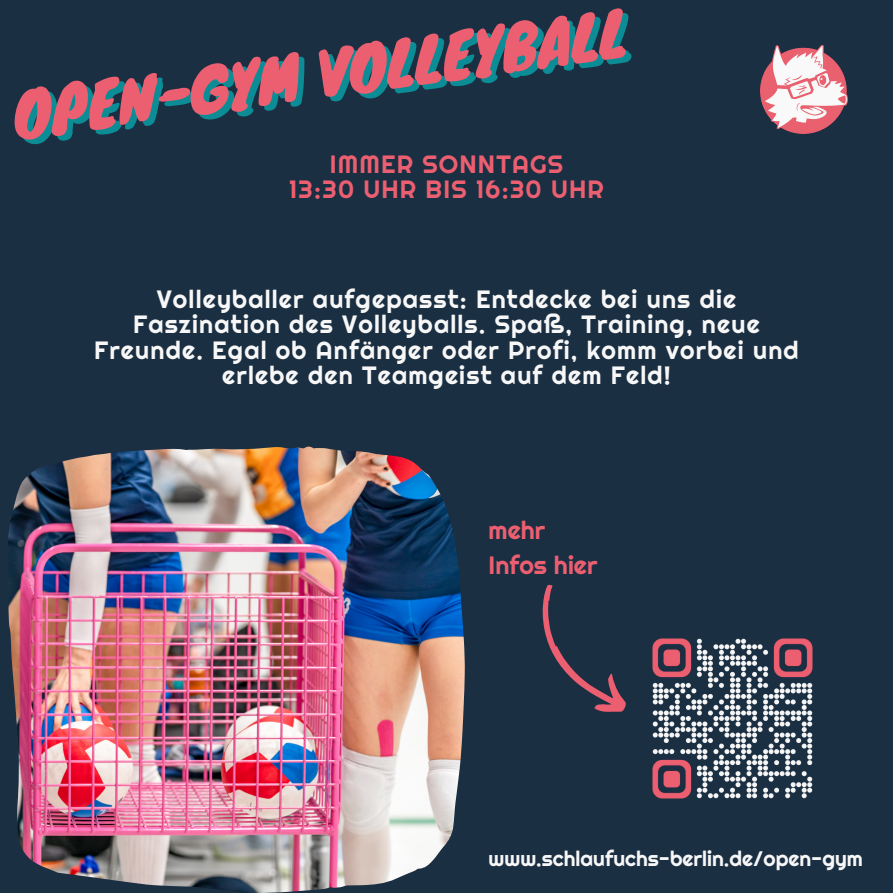
<style>
.page{position:relative;width:893px;height:893px;background:#fff}
.page>*{position:absolute;margin:0;border:0;box-sizing:border-box;transform-origin:0 0}
.t1{font:60px "Knewave";color:#ec5f70}
.t2{font:25px/25.1px "Righteous";letter-spacing:.05em;color:#f7f7f7;text-align:center}
.t3{font:25px "Righteous";letter-spacing:.045em;color:#ec5f70}
.t4{font:25px "Righteous";color:#ec5f70}
.t5{font:21px "Righteous";color:#f7f7f7}
</style>
<div class="page">
<div style="left:0;top:0;width:892px;height:892px;background:#1b2f43"></div>
<img style="left:760px;top:45px;width:87px;height:88px">
<img style="left:8px;top:446px;width:456px;height:446px">
<svg style="left:542px;top:584px;width:84px;height:128px"></svg>
<img style="left:652px;top:638px;width:161px;height:161px">
<p class="t1" style="left:6px;top:69px;width:620px;rotate:-8deg">OPEN-GYM VOLLEYBALL</p>
<p class="t3" style="left:330px;top:149px;width:235px">IMMER SONNTAGS</p>
<p class="t3" style="left:289px;top:174px;width:316px">13:30 UHR BIS 16:30 UHR</p>
<p class="t2" style="left:94px;top:286px;width:706px">Volleyballer aufgepasst: Entdecke bei uns die Faszination des Volleyballs. Spaß, Training, neue Freunde. Egal ob Anfänger oder Profi, komm vorbei und erlebe den Teamgeist auf dem Feld!</p>
<p class="t3" style="left:488px;top:514px;width:58px">mehr</p>
<p class="t4" style="left:488px;top:549px;width:110px">Infos hier</p>
<p class="t5" style="left:488px;top:845px;width:376px">www.schlaufuchs-berlin.de/open-gym</p>
</div>
